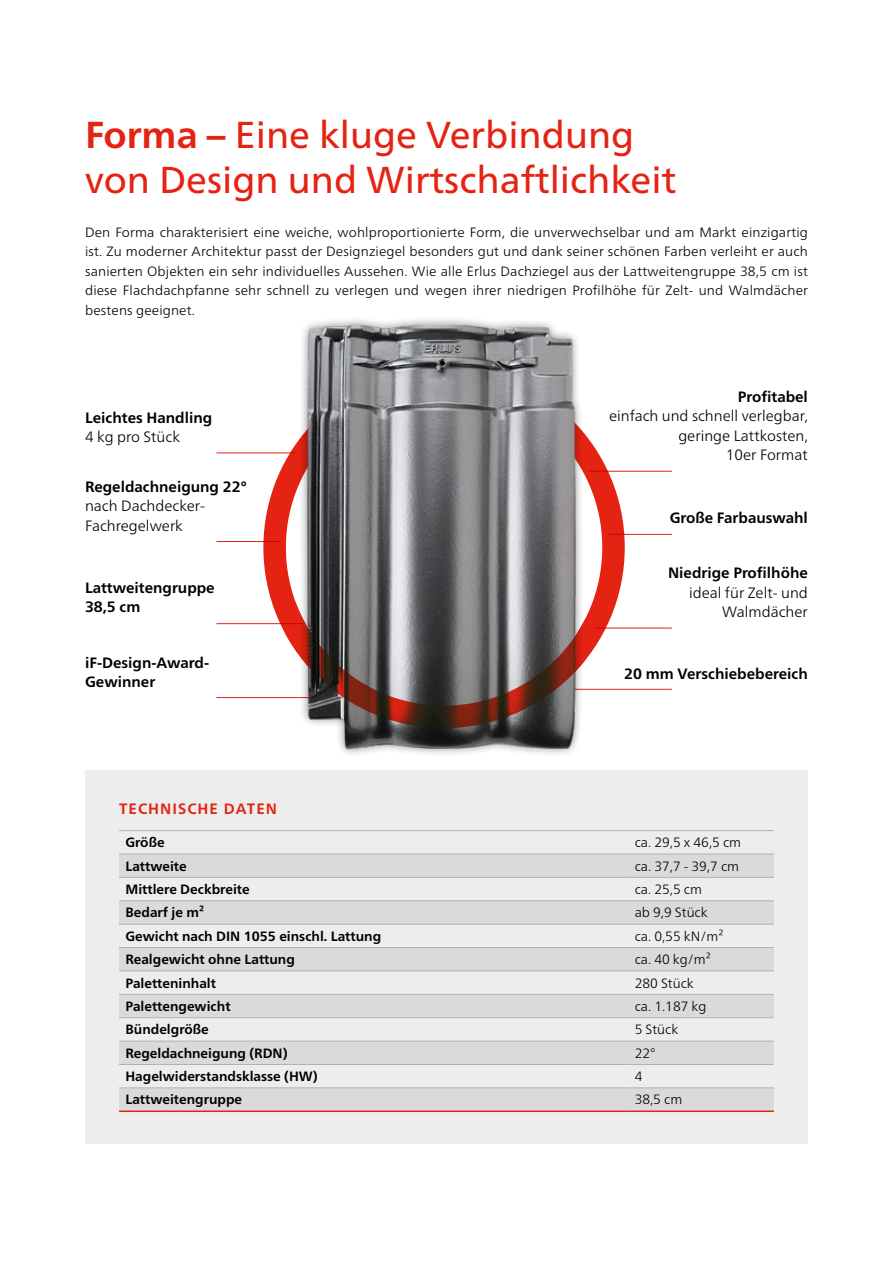
<style>
.page{position:relative;width:893px;height:1263px;background:#fff}
.page>*{position:absolute;margin:0;border:0;box-sizing:border-box;transform-origin:0 0}
.t1{font:37.5px/45px "Frutiger Neue LT Pro";color:#e42313}
.t2{font:700 15px/19.5px "Frutiger Neue LT Pro";color:#000}
.t3{font:300 15px/19.5px "Frutiger Neue LT Pro";color:#000;text-align:right}
.t4{font:700 15px "Frutiger Neue LT Pro";letter-spacing:.07em;color:#e42313}
.t5{font:300 13.5px/19.5px "Frutiger Neue LT Pro";color:#000;text-align:justify}
.t6{font:700 13.5px "Frutiger Neue LT Pro";color:#000}
.s1{font-weight:700}
</style>
<div class="page">
<hr style="left:523px;top:689px;width:149px;height:1px;background:#e42313">
<div style="left:85px;top:771px;width:723px;height:373px;background:#ededed"></div>
<hr style="left:216px;top:697px;width:173px;height:1px;background:#e42313">
<hr style="left:216px;top:452px;width:79px;height:1px;background:#e42313">
<hr style="left:590px;top:471px;width:82px;height:1px;background:#e42313">
<hr style="left:608px;top:534px;width:64px;height:1px;background:#e42313">
<hr style="left:595px;top:628px;width:77px;height:1px;background:#e42313">
<hr style="left:216px;top:623px;width:87px;height:1px;background:#e42313">
<hr style="left:216px;top:541px;width:64px;height:1px;background:#e42313">
<div style="left:263px;top:367px;width:362px;height:361px;border:22px solid #e42313;border-radius:50%"></div>
<div style="left:298px;top:315px;width:286px;height:443px;background:#000;opacity:.5"></div>
<img style="left:305px;top:325px;width:272px;height:425px">
<svg style="left:286px;top:604px;width:299px;height:124px;background:#766462"></svg>
<svg style="left:119px;top:855px;width:655px;height:255px;fill:#dadada"></svg>
<hr style="left:119px;top:854px;width:509px;height:1px;background:#b3b2b2">
<hr style="left:628px;top:854px;width:146px;height:1px;background:#b3b2b2">
<hr style="left:119px;top:877px;width:509px;height:1px;background:#b3b2b2">
<hr style="left:628px;top:877px;width:146px;height:1px;background:#b3b2b2">
<hr style="left:119px;top:900px;width:509px;height:1px;background:#b3b2b2">
<hr style="left:628px;top:900px;width:146px;height:1px;background:#b3b2b2">
<hr style="left:119px;top:924px;width:509px;height:1px;background:#b3b2b2">
<hr style="left:628px;top:924px;width:146px;height:1px;background:#b3b2b2">
<hr style="left:119px;top:947px;width:509px;height:1px;background:#b3b2b2">
<hr style="left:628px;top:947px;width:146px;height:1px;background:#b3b2b2">
<hr style="left:119px;top:971px;width:509px;height:1px;background:#b3b2b2">
<hr style="left:628px;top:971px;width:146px;height:1px;background:#b3b2b2">
<hr style="left:119px;top:994px;width:509px;height:1px;background:#b3b2b2">
<hr style="left:628px;top:994px;width:146px;height:1px;background:#b3b2b2">
<hr style="left:119px;top:1017px;width:509px;height:1px;background:#b3b2b2">
<hr style="left:628px;top:1017px;width:146px;height:1px;background:#b3b2b2">
<hr style="left:119px;top:1041px;width:509px;height:1px;background:#b3b2b2">
<hr style="left:628px;top:1041px;width:146px;height:1px;background:#b3b2b2">
<hr style="left:119px;top:1064px;width:509px;height:1px;background:#b3b2b2">
<hr style="left:628px;top:1064px;width:146px;height:1px;background:#b3b2b2">
<hr style="left:119px;top:1087px;width:509px;height:1px;background:#b3b2b2">
<hr style="left:628px;top:1087px;width:146px;height:1px;background:#b3b2b2">
<hr style="left:119px;top:830px;width:509px;height:1px;background:#b3b2b2">
<hr style="left:119px;top:1110px;width:509px;height:2px;background:#e42313">
<hr style="left:628px;top:1110px;width:146px;height:2px;background:#e42313">
<hr style="left:628px;top:830px;width:146px;height:1px;background:#b3b2b2">
<h1 class="t1" style="left:85px;top:111px;width:593px"><span class="s1">Forma –</span> Eine kluge Verbindung von Design und Wirtschaftlichkeit</h1>
<p class="t5" style="left:85px;top:222px;width:724px">Den Forma charakterisiert eine weiche, wohlproportionierte Form, die unverwechselbar und am Markt einzigartig ist. Zu moderner Architektur passt der Designziegel besonders gut und dank seiner schönen Farben verleiht er auch sanierten Objekten ein sehr individuelles Aussehen. Wie alle Erlus Dachziegel aus der Lattweitengruppe 38,5 cm ist diese Flachdachpfanne sehr schnell zu verlegen und wegen ihrer niedrigen Profilhöhe für Zelt- und Walmdächer bestens geeignet.</p>
<p class="t2" style="left:85px;top:408px;width:129px">Leichtes Handling</p>
<p class="t3" style="left:85px;top:427px;width:96px">4 kg pro Stück</p>
<p class="t2" style="left:85px;top:477px;width:163px">Regeldachneigung 22°</p>
<p class="t3" style="left:85px;top:496px;width:122px;text-align:left">nach Dachdecker-<br>Fachregelwerk</p>
<p class="t2" style="left:85px;top:578px;width:131px">Lattweitengruppe<br>38,5 cm</p>
<p class="t2" style="left:85px;top:653px;width:126px">iF-Design-Award-<br>Gewinner</p>
<p class="t2" style="left:738px;top:387px;width:72px">Profitabel</p>
<p class="t3" style="left:609px;top:406px;width:200px">einfach und schnell verlegbar, geringe Lattkosten,<br>10er Format</p>
<p class="t2" style="left:670px;top:508px;width:140px">Große Farbauswahl</p>
<p class="t2" style="left:668px;top:563px;width:141px">Niedrige Profilhöhe</p>
<p class="t3" style="left:689px;top:582px;width:120px">ideal für Zelt- und<br>Walmdächer</p>
<p class="t2" style="left:624px;top:663px;width:185px">20 mm Verschiebebereich</p>
<p class="t4" style="left:119px;top:800px;width:160px">TECHNISCHE DATEN</p>
<p class="t6" style="left:125px;top:834px;width:41px">Größe</p>
<p class="t5" style="left:635px;top:833px;width:108px">ca. 29,5 x 46,5 cm</p>
<p class="t6" style="left:125px;top:858px;width:63px">Lattweite</p>
<p class="t5" style="left:635px;top:856px;width:106px">ca. 37,7 - 39,7 cm</p>
<p class="t6" style="left:125px;top:881px;width:126px">Mittlere Deckbreite</p>
<p class="t5" style="left:635px;top:879px;width:69px">ca. 25,5 cm</p>
<p class="t6" style="left:125px;top:905px;width:80px">Bedarf je m²</p>
<p class="t5" style="left:635px;top:903px;width:75px">ab 9,9 Stück</p>
<p class="t6" style="left:125px;top:928px;width:257px">Gewicht nach DIN 1055 einschl. Lattung</p>
<p class="t5" style="left:635px;top:926px;width:90px">ca. 0,55 kN/m²</p>
<p class="t6" style="left:125px;top:951px;width:171px">Realgewicht ohne Lattung</p>
<p class="t5" style="left:635px;top:949px;width:78px">ca. 40 kg/m²</p>
<p class="t6" style="left:125px;top:975px;width:92px">Paletteninhalt</p>
<p class="t5" style="left:635px;top:973px;width:61px">280 Stück</p>
<p class="t6" style="left:125px;top:998px;width:107px">Palettengewicht</p>
<p class="t5" style="left:635px;top:996px;width:73px">ca. 1.187 kg</p>
<p class="t6" style="left:125px;top:1022px;width:85px">Bündelgröße</p>
<p class="t5" style="left:635px;top:1020px;width:45px">5 Stück</p>
<p class="t6" style="left:125px;top:1045px;width:164px">Regeldachneigung (RDN)</p>
<p class="t5" style="left:635px;top:1043px;width:22px">22°</p>
<p class="t6" style="left:125px;top:1068px;width:194px">Hagelwiderstandsklasse (HW)</p>
<p class="t5" style="left:635px;top:1066px;width:9px">4</p>
<p class="t6" style="left:125px;top:1092px;width:118px">Lattweitengruppe</p>
<p class="t5" style="left:635px;top:1090px;width:49px">38,5 cm</p>
</div>
